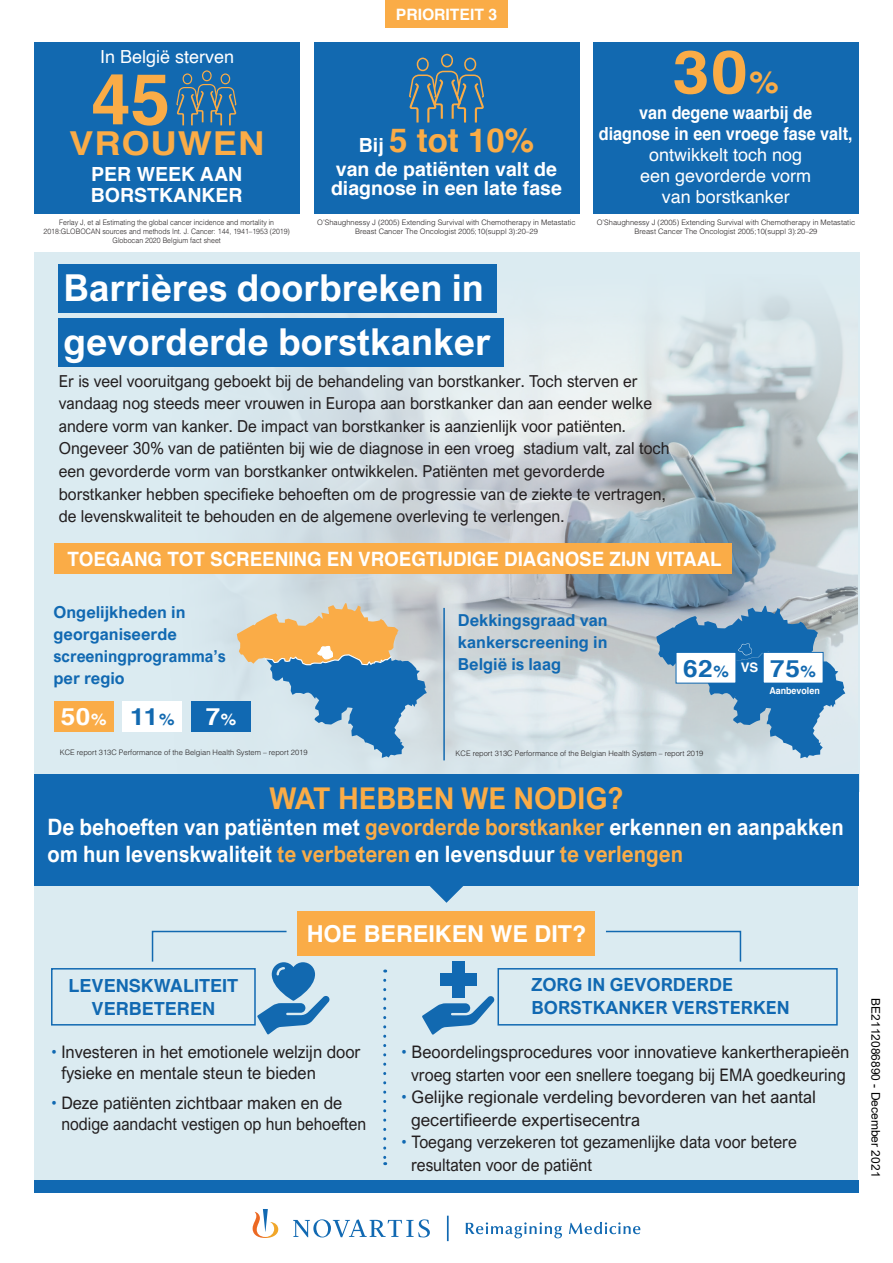
<style>
.page{position:relative;width:893px;height:1263px;background:#fff}
.page>*{position:absolute;margin:0;border:0;box-sizing:border-box;transform-origin:0 0}
.t1{font:700 70.95px "Helvetica";color:#faac47}
.t2{font:700 60px "Helvetica";color:#faac47;scale:1.1 1}
.t3{font:700 37.05px/54.6px "Arial Nova";color:#fff}
.t4{font:700 33px "Helvetica";letter-spacing:.025em;color:#faac47}
.t5{font:700 33px "Helvetica";letter-spacing:.025em;color:#faac47;scale:1.1 1}
.t6{font:700 30px "Arial Nova";color:#faac47;scale:.96 1}
.t7{font:700 23.7px "Helvetica";color:#fff;scale:1.1 1}
.t8{font:700 23.7px "Helvetica";color:#1269b0;scale:1.1 1}
.t9{font:700 23.25px "Helvetica";color:#fff}
.t10{font:700 22.65px/27px "Arial Nova";color:#fff;scale:.92 1}
.t11{font:700 19.8px "Helvetica";color:#fff;scale:.95 1}
.t12{font:700 19.5px/21px "Helvetica";color:#fff}
.t13{font:18px/21px "Helvetica";color:#fff;text-align:center}
.t14{font:700 18px/21px "Helvetica";color:#fff;text-align:center;scale:.9 1}
.t15{font:700 18px/23px "Arial Nova";color:#1169b2}
.t16{font:700 18px/23px "Helvetica";color:#1169b2;text-align:center}
.t17{font:17.25px/21px "Arial Nova";color:#231f20;scale:.96 1}
.t18{font:17.25px/22.5px "Arial Nova";color:#231f20}
.t19{font:17.25px/22.5px "Arial Nova";color:#231f20;scale:.93 1}
.t20{font:16.5px/22.5px "Arial Nova";color:#231f20;scale:.96 1}
.t21{font:700 16.5px/22px "Arial Nova";color:#1169b2;text-align:justify}
.t22{font:700 15.75px "Helvetica";color:#fff}
.t23{font:12px "Arial";color:#000}
.t24{font:700 9.6px "Helvetica";color:#fff;scale:.93 1}
.t25{font:300 7.5px/9px "Helvetica";color:#231f20;text-align:center}
.t26{font:300 7.5px/9px "Helvetica";color:#231f20;text-align:center;scale:.93 1}
.s1{font-family:"Arial"}
.s2{font-size:19.5px;color:#fff}
.s3{font-size:30px}
.s4{font-size:15.9px}
.s5{color:#1269b0}
.s6{font-size:15.9px;color:#1269b0}
.s7{color:#faac47}
.s8{font-family:"Helvetica";color:#1169b2}
</style>
<div class="page">
<div style="left:34px;top:253px;width:826px;height:539px;background:#dbebf1"></div>
<img style="left:148px;top:296px;width:709px;height:478px">
<div style="left:54px;top:701px;width:60px;height:31px;background:#faac47"></div>
<div style="left:122px;top:701px;width:60px;height:31px;background:#fff"></div>
<div style="left:191px;top:701px;width:60px;height:31px;background:#1169b2"></div>
<div style="left:54px;top:543px;width:677px;height:31px;background:#faac47"></div>
<hr style="left:443px;top:608px;width:2px;height:152px;background:#1269b0">
<svg style="left:236px;top:603px;width:191px;height:155px"></svg>
<svg style="left:656px;top:600px;width:191px;height:158px"></svg>
<div style="left:676px;top:652px;width:60px;height:31px;background:#fff"></div>
<div style="left:676px;top:652px;width:60px;height:31px;border:1px solid #1169b2"></div>
<div style="left:763px;top:652px;width:60px;height:31px;background:#fff"></div>
<div style="left:763px;top:652px;width:60px;height:31px;border:1px solid #1169b2"></div>
<div style="left:59px;top:264px;width:438px;height:49px;background:#1169b2"></div>
<div style="left:59px;top:319px;width:445px;height:48px;background:#1169b2"></div>
<div style="left:35px;top:792px;width:823px;height:390px;background:#dbebf1"></div>
<svg style="left:466px;top:1222px;width:96px;height:16px"></svg>
<svg style="left:569px;top:1222px;width:71px;height:12px"></svg>
<svg style="left:253px;top:1209px;width:25px;height:29px"></svg>
<svg style="left:293px;top:1219px;width:137px;height:18px"></svg>
<hr style="left:447px;top:1216px;width:2px;height:25px;background:#1169b2">
<div style="left:34px;top:1180px;width:825px;height:13px;background:#1169b2"></div>
<div style="left:34px;top:774px;width:825px;height:112px;background:#1169b2"></div>
<svg style="left:430px;top:886px;width:33px;height:17px"></svg>
<div style="left:385px;top:0;width:123px;height:28px;background:#faac47"></div>
<div style="left:314px;top:42px;width:265px;height:171px;background:#1269b0"></div>
<div style="left:34px;top:42px;width:265px;height:171px;background:#1269b0"></div>
<div style="left:593px;top:42px;width:265px;height:171px;background:#1269b0"></div>
<div style="left:202px;top:70px;width:10px;height:11px;border:1px solid #faac47;border-radius:50%"></div>
<div style="left:183px;top:73px;width:9px;height:11px;border:1px solid #faac47;border-radius:50%"></div>
<svg style="left:176px;top:83px;width:61px;height:42px"></svg>
<div style="left:221px;top:73px;width:9px;height:11px;border:1px solid #faac47;border-radius:50%"></div>
<div style="left:441px;top:54px;width:12px;height:13px;border:2px solid #faac47;border-radius:50%"></div>
<div style="left:417px;top:58px;width:12px;height:13px;border:2px solid #faac47;border-radius:50%"></div>
<svg style="left:409px;top:70px;width:75px;height:53px"></svg>
<div style="left:464px;top:58px;width:12px;height:13px;border:2px solid #faac47;border-radius:50%"></div>
<div style="left:51px;top:968px;width:205px;height:57px;border:2px solid #1169b2"></div>
<div style="left:497px;top:968px;width:341px;height:57px;border:2px solid #1169b2"></div>
<div style="left:298px;top:911px;width:297px;height:44px;background:#faac47"></div>
<svg style="left:383px;top:980px;width:3px;height:185px"></svg>
<svg style="left:606px;top:930px;width:136px;height:32px"></svg>
<svg style="left:151px;top:930px;width:178px;height:104px"></svg>
<svg style="left:422px;top:996px;width:72px;height:38px"></svg>
<div style="left:452px;top:961px;width:12px;height:37px;background:#1169b2"></div>
<div style="left:440px;top:973px;width:37px;height:12px;background:#1169b2"></div>
<p class="t13" style="left:100px;top:47px;width:136px"><span class="s1">I</span>n België sterven</p>
<h1 class="t1" style="left:91px;top:42px;width:80px">45</h1>
<h3 class="t5" style="left:69px;top:117px;width:179px">VROUWEN</h3>
<p class="t12" style="left:91px;top:163px;width:153px">PER WEEK AAN<br>BORSTKANKER</p>
<p class="t26" style="left:44px;top:218px;width:266px">Ferlay J, et al Estimating the global cancer incidence and mortality in<br>2018:GLOBOCAN sources and methods Int. J. Cancer: 144, 1941–1953 (2019)<br>Globocan 2020 Belgium fact sheet</p>
<p class="t22" style="left:396px;top:2px;width:103px">PRIORITEIT 3</p>
<h3 class="t4" style="left:359px;top:114px;width:177px"><span class="s2">Bij</span> 5 tot 10%</h3>
<p class="t12" style="left:331px;top:159px;width:232px;line-height:19.5px">van de patiënten valt de diagnose in een late fase</p>
<p class="t25" style="left:317px;top:218px;width:260px">O’Shaughnessy J (2005) Extending Survival with Chemotherapy in Metastatic<br>Breast Cancer The Oncologist 2005;10(suppl 3):20–29</p>
<h3 class="t3" style="left:64px;top:260px;width:429px">Barrières doorbreken in gevorderde borstkanker</h3>
<h2 class="t2" style="left:673px;top:24px;width:98px">30<span class="s3">%</span></h2>
<p class="t14" style="left:599px;top:102px;width:283px">van degene waarbij de<br>diagnose in een vroege fase valt,</p>
<p class="t13" style="left:640px;top:144px;width:173px">ontwikkelt toch nog een gevorderde vorm van borstkanker</p>
<p class="t25" style="left:597px;top:218px;width:260px">O’Shaughnessy J (2005) Extending Survival with Chemotherapy in Metastatic<br>Breast Cancer The Oncologist 2005;10(suppl 3):20–29</p>
<p class="t20" style="left:59px;top:370px;width:638px">Er is veel vooruitgang geboekt bij de behandeling van borstkanker. Toch sterven er vandaag nog steeds meer vrouwen in Europa aan borstkanker dan aan eender welke andere vorm van kanker. De impact van borstkanker is aanzienlijk voor patiënten.<br>Ongeveer 30% van de patiënten bij wie de diagnose in een vroeg stadium valt, zal toch een gevorderde vorm van borstkanker ontwikkelen. Patiënten met gevorderde borstkanker hebben specifieke behoeften om de progressie van de ziekte te vertragen, de levenskwaliteit te behouden en de algemene overleving te verlengen.</p>
<p class="t11" style="left:67px;top:543px;width:690px">TOEGANG TOT SCREENING EN VROEGTIJDIGE DIAGNOSE ZIJN VITAAL</p>
<p class="t21" style="left:53px;top:601px;width:174px;text-align:left">Ongelijkheden in georganiseerde screeningprogramma’s per regio</p>
<h3 class="t7" style="left:61px;top:698px;width:105px">50<span class="s4">%</span> <span class="s5">11</span><span class="s6">%</span></h3>
<h3 class="t7" style="left:206px;top:698px;width:29px">7<span class="s4">%</span></h3>
<p class="t21" style="left:458px;top:609px;width:151px">Dekkingsgraad van kankerscreening in België is laag</p>
<h3 class="t8" style="left:683px;top:649px;width:122px">62<span class="s4">%</span> <sup>VS</sup> 75<span class="s4">%</span></h3>
<p class="t24" style="left:769px;top:683px;width:56px">Aanbevolen</p>
<p class="t25" style="left:60px;top:748px;width:249px">KCE report 313C Performance of the Belgian Health System – report 2019</p>
<p class="t25" style="left:456px;top:749px;width:249px">KCE report 313C Performance of the Belgian Health System – report 2019</p>
<h3 class="t6" style="left:269px;top:780px;width:370px">WAT HEBBEN WE NODIG?</h3>
<h3 class="t10" style="left:47px;top:813px;width:867px">De behoeften van patiënten met <span class="s7">gevorderde borstkanker</span> erkennen en aanpakken om hun levenskwaliteit <span class="s7">te verbeteren</span> en levensduur <span class="s7">te verlengen</span></h3>
<h3 class="t9" style="left:307px;top:915px;width:281px">HOE BEREIKEN WE DIT?</h3>
<p class="t16" style="left:69px;top:974px;width:171px">LEVENSKWALITEIT<br>VERBETEREN</p>
<p class="t17" style="left:61px;top:1041px;width:313px;text-indent:-10px"><span class="s8">•</span> Investeren in het emotionele welzijn door fysieke en mentale steun te bieden</p>
<p class="t17" style="left:61px;top:1092px;width:319px;line-height:21.5px;text-indent:-10px"><span class="s8">•</span> Deze patiënten zichtbaar maken en de nodige aandacht vestigen op hun behoeften</p>
<p class="t15" style="left:531px;top:973px;width:260px">ZORG IN GEVORDERDE<br>BORSTKANKER VERSTERKEN</p>
<p class="t17" style="left:401px;top:1041px;width:468px;line-height:22.5px;text-align:center"><span class="s8">•</span> Beoordelingsprocedures voor innovatieve kankertherapieën vroeg starten voor een snellere toegang bij EMA goedkeuring</p>
<p class="t18" style="left:411px;top:1086px;width:407px;text-indent:-10px"><span class="s8">•</span> Gelijke regionale verdeling bevorderen van het aantal gecertifieerde expertisecentra</p>
<p class="t19" style="left:411px;top:1131px;width:416px;text-indent:-10px"><span class="s8">•</span> Toegang verzekeren tot gezamenlijke data voor betere resultaten voor de patiënt</p>
<p class="t23" style="left:884px;top:998px;width:180px;rotate:90deg">BE2112086890 - December 2021</p>
</div>
